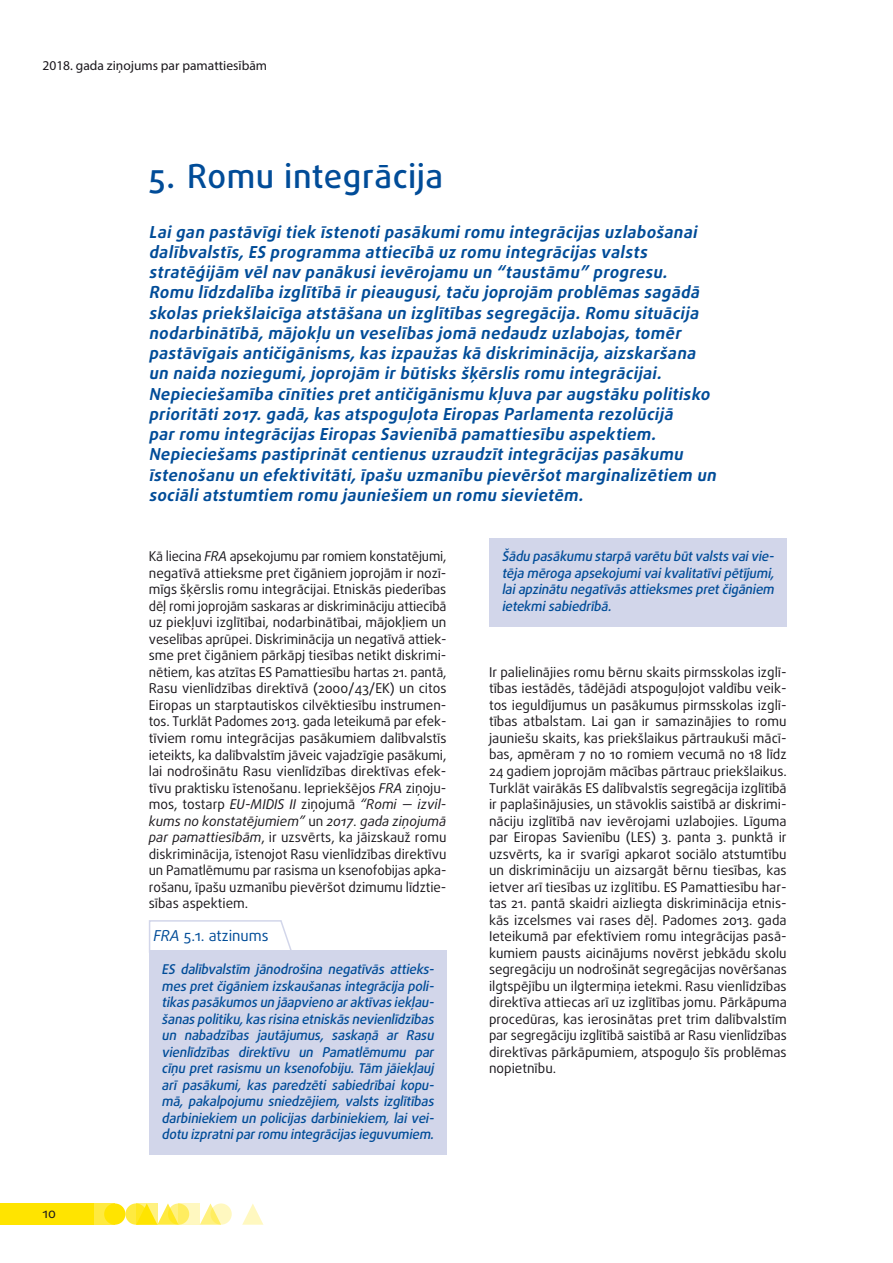
<style>
.page{position:relative;width:893px;height:1263px;background:#fff}
.page>*{position:absolute;margin:0;border:0;box-sizing:border-box;transform-origin:0 0}
.chapter_title{font:500 33px "Daxline Pro";letter-spacing:.015em;color:#004c98}
.intro_chapter{font:italic 700 16.5px/20.2px "Daxline Pro";letter-spacing:.025em;color:#004c98}
.opinion_header_sw{font:15px "Daxline Pro";color:#004c98}
.body_text{font:13.5px/16.5px "Daxline Pro";color:#1a171c;text-align:justify}
.opinion_text_SW_last{font:italic 500 13.5px/16.5px "Daxline Pro";letter-spacing:-.01em;color:#004c98}
.t1{font:13.5px "Myriad Pro";color:#1a171c}
.s1{font-style:italic}
</style>
<div class="page">
<svg style="left:125px;top:1203px;width:22px;height:22px"></svg>
<div style="left:94px;top:1203px;width:21px;height:22px;background:#ffea40"></div>
<div style="left:0;top:1203px;width:94px;height:22px;background:#ffe400"></div>
<svg style="left:200px;top:1203px;width:18px;height:22px"></svg>
<svg style="left:242px;top:1204px;width:21px;height:21px"></svg>
<div style="left:104px;top:1203px;width:21px;height:22px;background:#ffe400;border-radius:50%"></div>
<svg style="left:157px;top:1203px;width:18px;height:22px"></svg>
<svg style="left:168px;top:1203px;width:21px;height:22px"></svg>
<svg style="left:210px;top:1203px;width:22px;height:22px"></svg>
<svg style="left:136px;top:1203px;width:21px;height:22px"></svg>
<svg style="left:179px;top:1203px;width:21px;height:22px"></svg>
<div style="left:149px;top:951px;width:297px;height:204px;background:#d2d6ea"></div>
<div style="left:489px;top:538px;width:298px;height:89px;background:#d2d6ea"></div>
<svg style="left:149px;top:920px;width:144px;height:31px"></svg>
<p class="t1" style="left:43px;top:57px;width:226px">2018. gada ziņojums par pamattiesībām</p>
<p class="chapter_title" style="left:149px;top:154px;width:296px">5. Romu integrācija</p>
<p class="intro_chapter" style="left:149px;top:222px;width:572px">Laigan pastāvīgitiek īstenotipasākumiromu integrācijas uzlabošanai dalībvalstīs,ES programma attiecībā uz romu integrācijas valsts stratēģijām vēlnav panākusiievērojamu un “taustāmu” progresu.<br>Romu līdzdalība izglītībā irpieaugusi,taču joprojām problēmas sagādā skolas priekšlaicīga atstāšana un izglītības segregācija.Romu situācija nodarbinātībā,mājokļu un veselības jomā nedaudz uzlabojas,tomēr pastāvīgais antičigānisms,kas izpaužas kā diskriminācija,aizskaršana un naida noziegumi,joprojām irbūtisks šķērslis romu integrācijai.<br>Nepieciešamība cīnīties pretantičigānismu kļuva paraugstāku politisko prioritāti2017.gadā,kas atspoguļota Eiropas Parlamenta rezolūcijā parromu integrācijas Eiropas Savienībā pamattiesību aspektiem.<br>Nepieciešams pastiprinātcentienus uzraudzītintegrācijas pasākumu īstenošanu un efektivitāti,īpašu uzmanību pievēršotmarginalizētiem un sociāliatstumtiem romu jauniešiem un romu sievietēm.</p>
<p class="body_text" style="left:43px;top:1205px;width:15px">10</p>
<p class="body_text" style="left:149px;top:548px;width:299px">Kā liecina <span class="s1">FRA</span> apsekojumu par romiem konstatējumi, negatīvā attieksme pret čigāniem joprojām ir nozī&shy;mīgs šķērslis romu integrācijai. Etniskās piederības dēļ romi joprojām saskaras ar diskrimināciju attiecībā uz piekļuvi izglītībai, nodarbinātībai, mājokļiem un veselības aprūpei. Diskriminācija un negatīvā attiek&shy;sme pret čigāniem pārkāpj tiesības netikt diskrimi&shy;nētiem, kas atzītas ES Pamattiesību hartas 21. pantā, Rasu vienlīdzības direktīvā (2000/43/EK) un citos Eiropas un starptautiskos cilvēktiesību instrumen&shy;tos. Turklāt Padomes 2013. gada Ieteikumā par efek&shy;tīviem romu integrācijas pasākumiem dalībvalstīs ieteikts, ka dalībvalstīm jāveic vajadzīgie pasākumi, lai nodrošinātu Rasu vienlīdzības direktīvas efek&shy;tīvu praktisku īstenošanu. Iepriekšējos <span class="s1">FRA</span> ziņoju&shy;mos, tostarp <span class="s1">EU-MIDIS II</span> ziņojumā <span class="s1">“Romi — izvil&shy;kums no konstatējumiem”</span> un <span class="s1">2017. gada ziņojumā par pamattiesībām</span>, ir uzsvērts, ka jāizskauž romu diskriminācija, īstenojot Rasu vienlīdzības direktīvu un Pamatlēmumu par rasisma un ksenofobijas apka&shy;rošanu, īpašu uzmanību pievēršot dzimumu līdztie&shy;sības aspektiem.</p>
<p class="opinion_header_sw" style="left:153px;top:926px;width:117px"><span class="s1">FRA</span> 5.1. atzinums</p>
<p class="opinion_text_SW_last" style="left:162px;top:961px;width:277px">ES dalībvalstīm jānodrošina negatīvās attieks&shy;mespretčigāniem izskaušanasintegrācija poli&shy;tikaspasākumosun jāapvieno araktīvasiekļau&shy;šanaspolitiku,kasrisina etniskāsnevienlīdzības un nabadzības jautājumus, saskaņā ar Rasu vienlīdzības direktīvu un Pamatlēmumu par cīņu pret rasismu un ksenofobiju. Tām jāiekļauj arī pasākumi, kas paredzēti sabiedrībai kopu&shy;mā, pakalpojumu sniedzējiem, valsts izglītības darbiniekiem un policijas darbiniekiem, lai vei&shy;dotu izpratniparromu integrācijasieguvumiem.</p>
<p class="opinion_text_SW_last" style="left:502px;top:548px;width:277px;text-align:justify">Šādu pasākumu starpā varētu būtvalstsvaivie&shy;tēja mēroga apsekojumivaikvalitatīvipētījumi, laiapzinātu negatīvāsattieksmespretčigāniem ietekmisabiedrībā.</p>
<p class="body_text" style="left:489px;top:664px;width:299px">Ir palielinājies romu bērnu skaits pirmsskolas izglī&shy;tības iestādēs, tādējādi atspoguļojot valdību veik&shy;tos ieguldījumus un pasākumus pirmsskolas izglī&shy;tības atbalstam. Lai gan ir samazinājies to romu jauniešu skaits, kas priekšlaikus pārtraukuši mācī&shy;bas, apmēram 7 no 10 romiem vecumā no 18 līdz 24 gadiem joprojām mācības pārtrauc priekšlaikus.<br>Turklāt vairākās ES dalībvalstīs segregācija izglītībā ir paplašinājusies, un stāvoklis saistībā ar diskrimi&shy;nāciju izglītībā nav ievērojami uzlabojies. Līguma par Eiropas Savienību (LES) 3. panta 3. punktā ir uzsvērts, ka ir svarīgi apkarot sociālo atstumtību un diskrimināciju un aizsargāt bērnu tiesības, kas ietver arī tiesības uz izglītību. ES Pamattiesību har&shy;tas 21. pantā skaidri aizliegta diskriminācija etnis&shy;kās izcelsmes vai rases dēļ. Padomes 2013. gada Ieteikumā par efektīviem romu integrācijas pasā&shy;kumiem pausts aicinājums novērst jebkādu skolu segregāciju un nodrošināt segregācijas novēršanas ilgtspējību un ilgtermiņa ietekmi. Rasu vienlīdzības direktīva attiecas arī uz izglītības jomu. Pārkāpuma procedūras, kas ierosinātas pret trim dalībvalstīm par segregāciju izglītībā saistībā ar Rasu vienlīdzības direktīvas pārkāpumiem, atspoguļo šīs problēmas nopietnību.</p>
</div>
